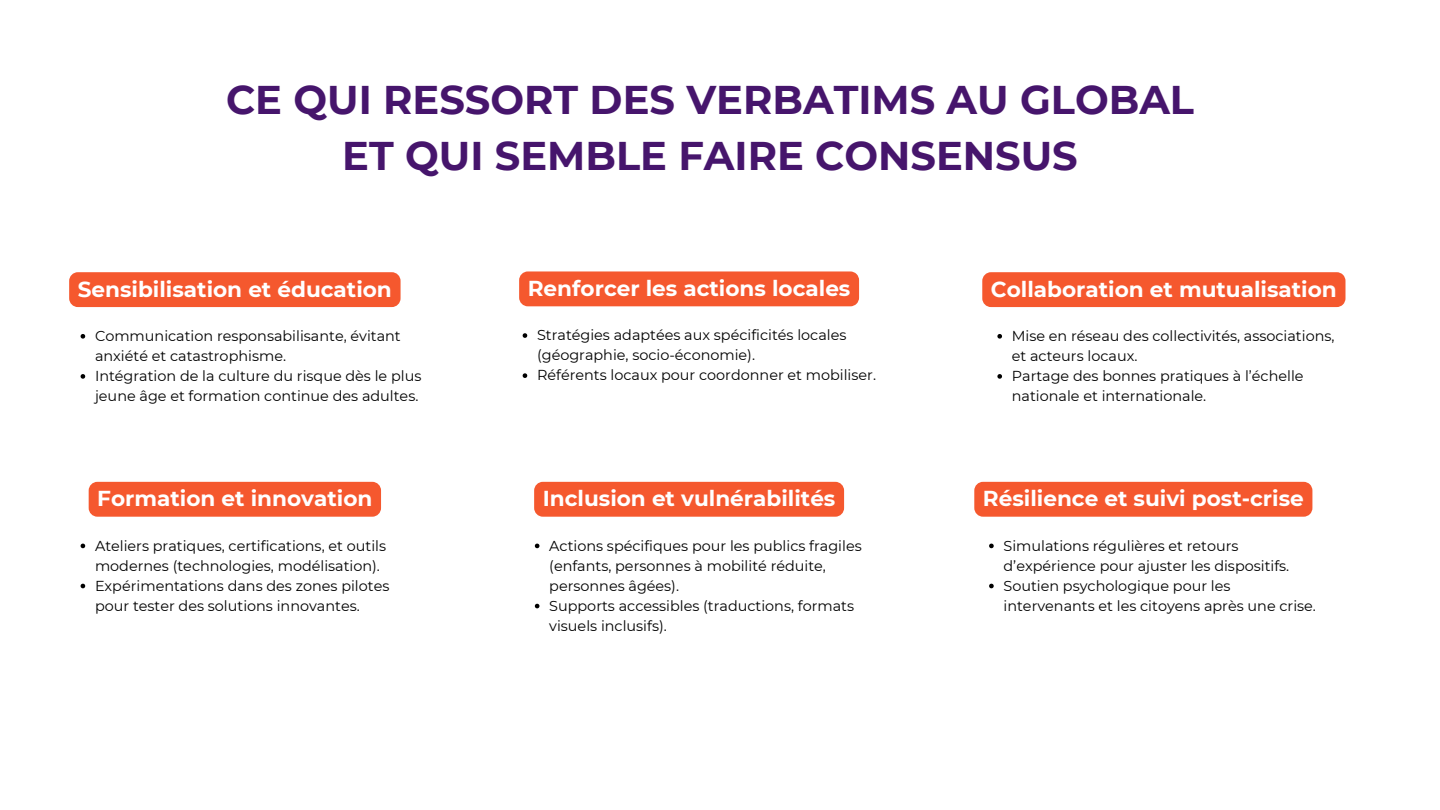
<style>
.page{position:relative;width:1440px;height:810px;background:#fff}
.page>*{position:absolute;margin:0;border:0;box-sizing:border-box;transform-origin:0 0}
.t1{font:700 40px/55.5px "Montserrat";color:#46156c;text-align:center}
.t2{font:700 21.6px "Montserrat";color:#fff}
.t3{font:14.4px/20.1px "Montserrat";color:#000}
</style>
<div class="page">
<div style="left:69px;top:272px;width:332px;height:35px;background:#f5582e;border-radius:9px"></div>
<svg style="left:81px;top:334px;width:4px;height:5px"></svg>
<svg style="left:81px;top:374px;width:4px;height:5px"></svg>
<div style="left:519px;top:271px;width:340px;height:35px;background:#f5582e"></div>
<svg style="left:523px;top:333px;width:4px;height:5px"></svg>
<svg style="left:523px;top:373px;width:4px;height:5px"></svg>
<div style="left:982px;top:272px;width:364px;height:35px;background:#f5582e"></div>
<svg style="left:997px;top:334px;width:5px;height:5px"></svg>
<svg style="left:997px;top:374px;width:5px;height:5px"></svg>
<div style="left:89px;top:482px;width:292px;height:35px;background:#f5582e;border-radius:9px"></div>
<svg style="left:81px;top:544px;width:4px;height:4px"></svg>
<svg style="left:81px;top:584px;width:4px;height:4px"></svg>
<div style="left:534px;top:482px;width:310px;height:35px;background:#f5582e;border-radius:9px"></div>
<svg style="left:535px;top:544px;width:4px;height:4px"></svg>
<svg style="left:535px;top:604px;width:4px;height:4px"></svg>
<div style="left:974px;top:482px;width:338px;height:35px;background:#f5582e"></div>
<svg style="left:989px;top:544px;width:5px;height:4px"></svg>
<svg style="left:989px;top:584px;width:5px;height:4px"></svg>
<h1 class="t1" style="left:226px;top:72px;width:970px">CE QUI RESSORT DES VERBATIMS AU GLOBAL<br>ET QUI SEMBLE FAIRE CONSENSUS</h1>
<h2 class="t2" style="left:78px;top:276px;width:316px">Sensibilisation et éducation</h2>
<h2 class="t3" style="left:95px;top:326px;width:307px">Communication responsabilisante, évitant anxiété et catastrophisme.</h2>
<p class="t3" style="left:95px;top:366px;width:328px">Intégration de la culture du risque dès le plus jeune âge et formation continue des adultes.</p>
<h2 class="t2" style="left:97px;top:485px;width:277px">Formation et innovation</h2>
<h2 class="t3" style="left:95px;top:535px;width:293px">Ateliers pratiques, certifications, et outils modernes (technologies, modélisation).</h2>
<h2 class="t3" style="left:95px;top:575px;width:296px">Expérimentations dans des zones pilotes pour tester des solutions innovantes.</h2>
<p class="t2" style="left:528px;top:275px;width:324px">Renforcer les actions locales</p>
<p class="t3" style="left:537px;top:325px;width:311px">Stratégies adaptées aux spécificités locales (géographie, socio-économie).</p>
<p class="t3" style="left:537px;top:365px;width:341px">Référents locaux pour coordonner et mobiliser.</p>
<p class="t2" style="left:543px;top:485px;width:294px">Inclusion et vulnérabilités</p>
<p class="t3" style="left:549px;top:535px;width:314px">Actions spécifiques pour les publics fragiles (enfants, personnes à mobilité réduite, personnes âgées).</p>
<p class="t3" style="left:549px;top:595px;width:306px">Supports accessibles (traductions, formats visuels inclusifs).</p>
<h2 class="t2" style="left:991px;top:276px;width:347px">Collaboration et mutualisation</h2>
<p class="t3" style="left:1012px;top:326px;width:324px">Mise en réseau des collectivités, associations, et acteurs locaux.</p>
<p class="t3" style="left:1012px;top:366px;width:293px">Partage des bonnes pratiques à l’échelle nationale et internationale.</p>
<p class="t2" style="left:983px;top:485px;width:322px">Résilience et suivi post-crise</p>
<p class="t3" style="left:1004px;top:535px;width:287px">Simulations régulières et retours d’expérience pour ajuster les dispositifs.</p>
<p class="t3" style="left:1004px;top:575px;width:314px">Soutien psychologique pour les intervenants et les citoyens après une crise.</p>
</div>
